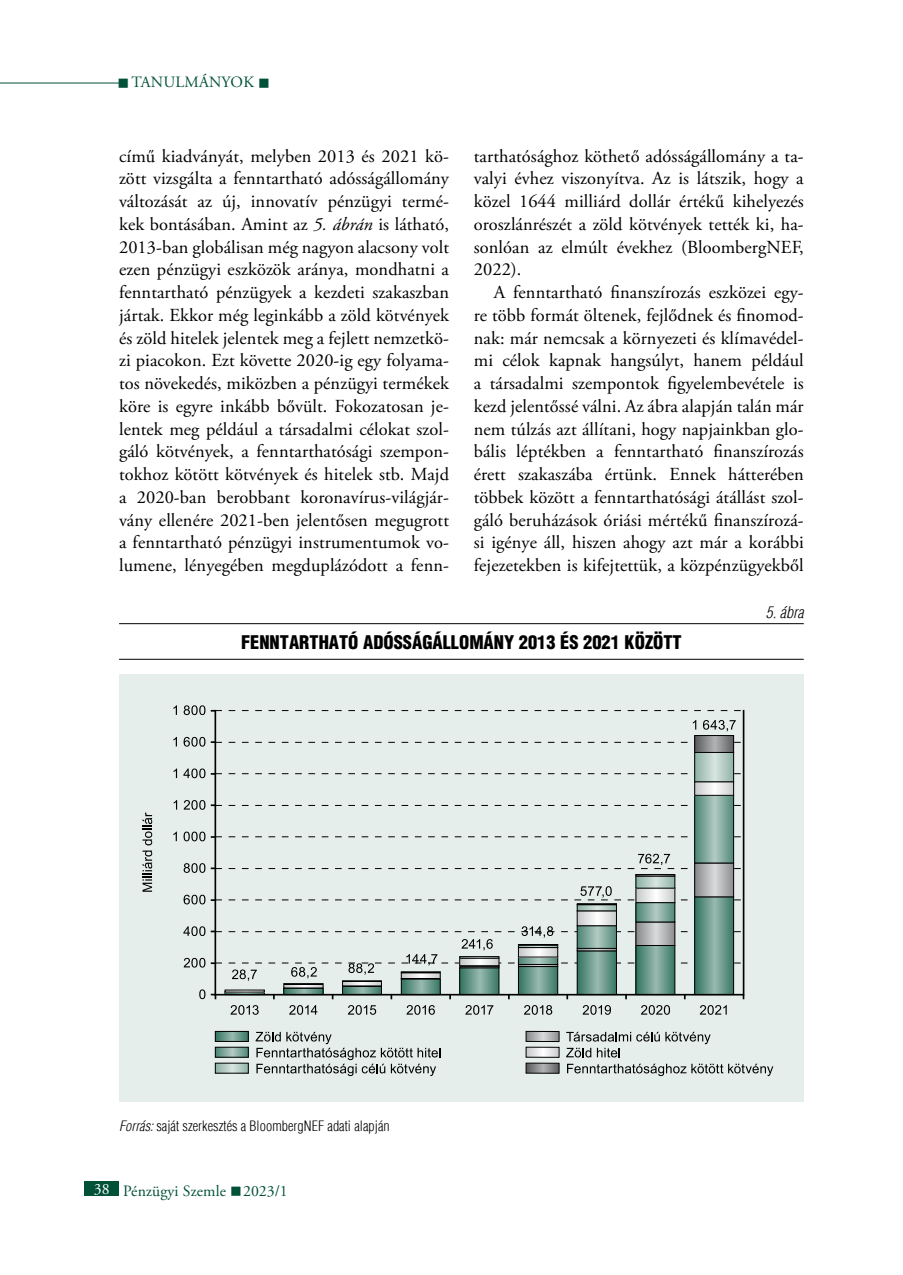
<style>
.page{position:relative;width:903px;height:1275px;background:#fff}
.page>*{position:absolute;margin:0;border:0;box-sizing:border-box;transform-origin:0 0}
.t1{font:18.38px/22.8px "Adobe Garamond Pro";letter-spacing:.005em;color:#000;text-align:justify}
.t2{font:900 condensed 18.38px "H Helvetica";color:#000}
.t3{font:15.75px "Adobe Garamond Pro";letter-spacing:.005em;color:#005138}
.t4{font:15.75px "Adobe Garamond Pro";letter-spacing:.16em;color:#005138}
.t5{font:italic 300 condensed 15.75px "H Helvetica";color:#000}
.t6{font:300 condensed 14px "H Helvetica";letter-spacing:.005em;color:#000}
.s1{font-style:italic}
.s2{color:#fff}
</style>
<div class="page">
<hr style="left:0;top:83px;width:119px;height:1px;background:#005138">
<div style="left:84px;top:1181px;width:35px;height:15px;background:#005138"></div>
<hr style="left:119px;top:623px;width:685px;height:1px;background:#000">
<hr style="left:119px;top:659px;width:685px;height:1px;background:#000">
<div style="left:119px;top:674px;width:685px;height:427px;background:#e6eeeb"></div>
<svg style="left:211px;top:994px;width:5px;height:5px"></svg>
<svg style="left:211px;top:836px;width:532px;height:2px"></svg>
<svg style="left:211px;top:804px;width:532px;height:2px"></svg>
<svg style="left:211px;top:773px;width:532px;height:2px"></svg>
<svg style="left:211px;top:741px;width:532px;height:2px"></svg>
<svg style="left:211px;top:710px;width:532px;height:2px"></svg>
<hr style="left:214px;top:711px;width:2px;height:284px;background:#000">
<hr style="left:743px;top:711px;width:1px;height:284px;background:#000">
<svg style="left:696px;top:901px;width:36px;height:92px"></svg>
<div style="left:694px;top:896px;width:40px;height:99px;border:1px solid #000"></div>
<svg style="left:638px;top:981px;width:35px;height:12px"></svg>
<div style="left:636px;top:945px;width:39px;height:50px;border:1px solid #000"></div>
<svg style="left:579px;top:981px;width:36px;height:12px"></svg>
<div style="left:577px;top:951px;width:40px;height:44px;border:1px solid #000"></div>
<svg style="left:520px;top:981px;width:36px;height:12px"></svg>
<div style="left:518px;top:966px;width:40px;height:29px;border:1px solid #000"></div>
<svg style="left:461px;top:981px;width:36px;height:12px"></svg>
<div style="left:459px;top:967px;width:40px;height:28px;border:1px solid #000"></div>
<svg style="left:403px;top:981px;width:35px;height:12px"></svg>
<svg style="left:344px;top:988px;width:36px;height:5px"></svg>
<svg style="left:286px;top:990px;width:35px;height:3px"></svg>
<div style="left:284px;top:988px;width:39px;height:7px;border:1px solid #000"></div>
<svg style="left:696px;top:869px;width:36px;height:17px"></svg>
<div style="left:694px;top:863px;width:40px;height:34px;border:1px solid #000"></div>
<svg style="left:638px;top:924px;width:35px;height:2px"></svg>
<div style="left:636px;top:922px;width:39px;height:24px;border:1px solid #000"></div>
<div style="left:342px;top:986px;width:40px;height:1px;border:1px solid #000"></div>
<hr style="left:225px;top:992px;width:39px;height:1px;background:#595959">
<svg style="left:696px;top:797px;width:36px;height:57px;background:#83aa9e"></svg>
<div style="left:694px;top:795px;width:40px;height:68px;border:1px solid #000"></div>
<svg style="left:638px;top:904px;width:35px;height:16px"></svg>
<svg style="left:696px;top:783px;width:36px;height:11px"></svg>
<div style="left:694px;top:781px;width:40px;height:15px;border:1px solid #000"></div>
<div style="left:636px;top:888px;width:39px;height:15px;border:1px solid #000"></div>
<svg style="left:579px;top:913px;width:36px;height:11px"></svg>
<div style="left:577px;top:911px;width:40px;height:15px;border:1px solid #000"></div>
<svg style="left:344px;top:983px;width:36px;height:1px"></svg>
<svg style="left:696px;top:754px;width:36px;height:26px"></svg>
<div style="left:694px;top:752px;width:40px;height:30px;border:1px solid #000"></div>
<svg style="left:638px;top:878px;width:35px;height:8px"></svg>
<div style="left:636px;top:876px;width:39px;height:12px;border:1px solid #000"></div>
<svg style="left:579px;top:906px;width:36px;height:3px"></svg>
<div style="left:342px;top:981px;width:40px;height:1px;border:1px solid #000"></div>
<div style="left:284px;top:984px;width:39px;height:1px;border:1px solid #000"></div>
<svg style="left:696px;top:737px;width:36px;height:14px"></svg>
<div style="left:694px;top:735px;width:40px;height:18px;border:1px solid #000"></div>
<div style="left:636px;top:874px;width:39px;height:2px;border:1px solid #000"></div>
<div style="left:577px;top:904px;width:40px;height:1px;border:1px solid #000"></div>
<svg style="left:231px;top:1005px;width:28px;height:10px"></svg>
<svg style="left:289px;top:1005px;width:28px;height:10px"></svg>
<svg style="left:348px;top:1005px;width:28px;height:10px"></svg>
<svg style="left:406px;top:1005px;width:29px;height:10px"></svg>
<svg style="left:465px;top:1005px;width:28px;height:10px"></svg>
<svg style="left:524px;top:1005px;width:28px;height:10px"></svg>
<svg style="left:583px;top:1005px;width:28px;height:10px"></svg>
<svg style="left:641px;top:1005px;width:29px;height:10px"></svg>
<svg style="left:700px;top:1005px;width:27px;height:10px"></svg>
<svg style="left:199px;top:989px;width:6px;height:10px"></svg>
<svg style="left:184px;top:958px;width:21px;height:10px"></svg>
<svg style="left:183px;top:926px;width:22px;height:10px"></svg>
<svg style="left:184px;top:895px;width:21px;height:9px"></svg>
<svg style="left:184px;top:863px;width:21px;height:10px"></svg>
<svg style="left:173px;top:832px;width:4px;height:9px"></svg>
<svg style="left:184px;top:832px;width:21px;height:9px"></svg>
<svg style="left:174px;top:800px;width:3px;height:10px"></svg>
<svg style="left:184px;top:800px;width:21px;height:10px"></svg>
<svg style="left:174px;top:768px;width:3px;height:10px"></svg>
<svg style="left:183px;top:768px;width:22px;height:10px"></svg>
<svg style="left:173px;top:737px;width:4px;height:9px"></svg>
<svg style="left:184px;top:737px;width:21px;height:10px"></svg>
<svg style="left:173px;top:705px;width:4px;height:10px"></svg>
<svg style="left:184px;top:705px;width:21px;height:10px"></svg>
<svg style="left:211px;top:926px;width:532px;height:55px"></svg>
<svg style="left:211px;top:886px;width:532px;height:15px"></svg>
<svg style="left:211px;top:854px;width:532px;height:15px"></svg>
<svg style="left:693px;top:720px;width:3px;height:9px"></svg>
<svg style="left:703px;top:720px;width:33px;height:11px"></svg>
<hr style="left:216px;top:994px;width:528px;height:1px;background:#000">
<svg style="left:256px;top:1032px;width:185px;height:44px"></svg>
<svg style="left:566px;top:1032px;width:145px;height:25px"></svg>
<svg style="left:567px;top:1064px;width:206px;height:12px"></svg>
<svg style="left:142px;top:812px;width:10px;height:80px"></svg>
<svg style="left:528px;top:1049px;width:29px;height:6px"></svg>
<svg style="left:217px;top:1049px;width:30px;height:6px"></svg>
<div style="left:215px;top:1047px;width:34px;height:10px;border:1px solid #000"></div>
<svg style="left:528px;top:1033px;width:29px;height:7px"></svg>
<div style="left:526px;top:1031px;width:33px;height:11px;border:1px solid #000"></div>
<svg style="left:217px;top:1033px;width:30px;height:7px"></svg>
<div style="left:215px;top:1031px;width:34px;height:11px;border:1px solid #000"></div>
<svg style="left:217px;top:1065px;width:30px;height:6px"></svg>
<svg style="left:528px;top:1065px;width:29px;height:6px"></svg>
<div style="left:526px;top:1063px;width:33px;height:10px;border:1px solid #000"></div>
<p class="t4" style="left:118px;top:73px;width:154px">■Tanulmányok ■</p>
<p class="t1" style="left:119px;top:145px;width:332px">című kiadványát, melyben 2013 és 2021 kö&shy;zött vizsgálta a fenntartható adósságállomány változását az új, innovatív pénzügyi termé&shy;kek bontásában. Amint az <span class="s1">5. ábrán</span> is látható, 2013-ban globálisan még nagyon alacsony volt ezen pénzügyi eszközök aránya, mondhatni a fenntartható pénzügyek a kezdeti szakaszban jártak. Ekkor még leginkább a zöld kötvények és zöld hitelek jelentek meg a fejlett nemzetkö&shy;zi piacokon. Ezt követte 2020-ig egy folyama&shy;tos növekedés, miközben a pénzügyi termékek köre is egyre inkább bővült. Fokozatosan je&shy;lentek meg például a társadalmi célokat szol&shy;gáló kötvények, a fenntarthatósági szempon&shy;tokhoz kötött kötvények és hitelek stb. Majd a 2020-ban berobbant koronavírus-világjár&shy;vány ellenére 2021-ben jelentősen megugrott a fenntartható pénzügyi instrumentumok vo&shy;lumene, lényegében megduplázódott a fenn-</p>
<p class="t1" style="left:474px;top:145px;width:331px">tarthatósághoz köthető adósságállomány a ta&shy;valyi évhez viszonyítva. Az is látszik, hogy a közel 1644 milliárd dollár értékű kihelyezés oroszlánrészét a zöld kötvények tették ki, ha&shy;sonlóan az elmúlt évekhez (BloombergNEF, 2022).</p>
<p class="t1" style="left:474px;top:282px;width:331px;text-indent:20px">A fenntartható finanszírozás eszközei egy&shy;re több formát öltenek, fejlődnek és finomod&shy;nak: már nemcsak a környezeti és klímavédel&shy;mi célok kapnak hangsúlyt, hanem például a társadalmi szempontok figyelembevétele is kezd jelentőssé válni. Az ábra alapján talán már nem túlzás azt állítani, hogy napjainkban glo&shy;bális léptékben a fenntartható finanszírozás érett szakaszába értünk. Ennek hátterében többek között a fenntarthatósági átállást szol&shy;gáló beruházások óriási mértékű finanszírozá&shy;si igénye áll, hiszen ahogy azt már a korábbi fejezetekben is kifejtettük, a közpénzügyekből</p>
<p class="t5" style="left:766px;top:603px;width:40px">5. ábra</p>
<p class="t2" style="left:241px;top:631px;width:442px">FENNTARTHATÓ ADÓSSÁGÁLLOMÁNY 2013 ÉS 2021 KÖZÖTT</p>
<p class="t6" style="left:119px;top:1118px;width:272px"><span class="s1">Forrás:</span> saját szerkesztés a BloombergNEF adati alapján</p>
<p class="t3" style="left:94px;top:1181px;width:195px"><span class="s2">38</span> Pénzügyi Szemle ■ 2023/1</p>
</div>
